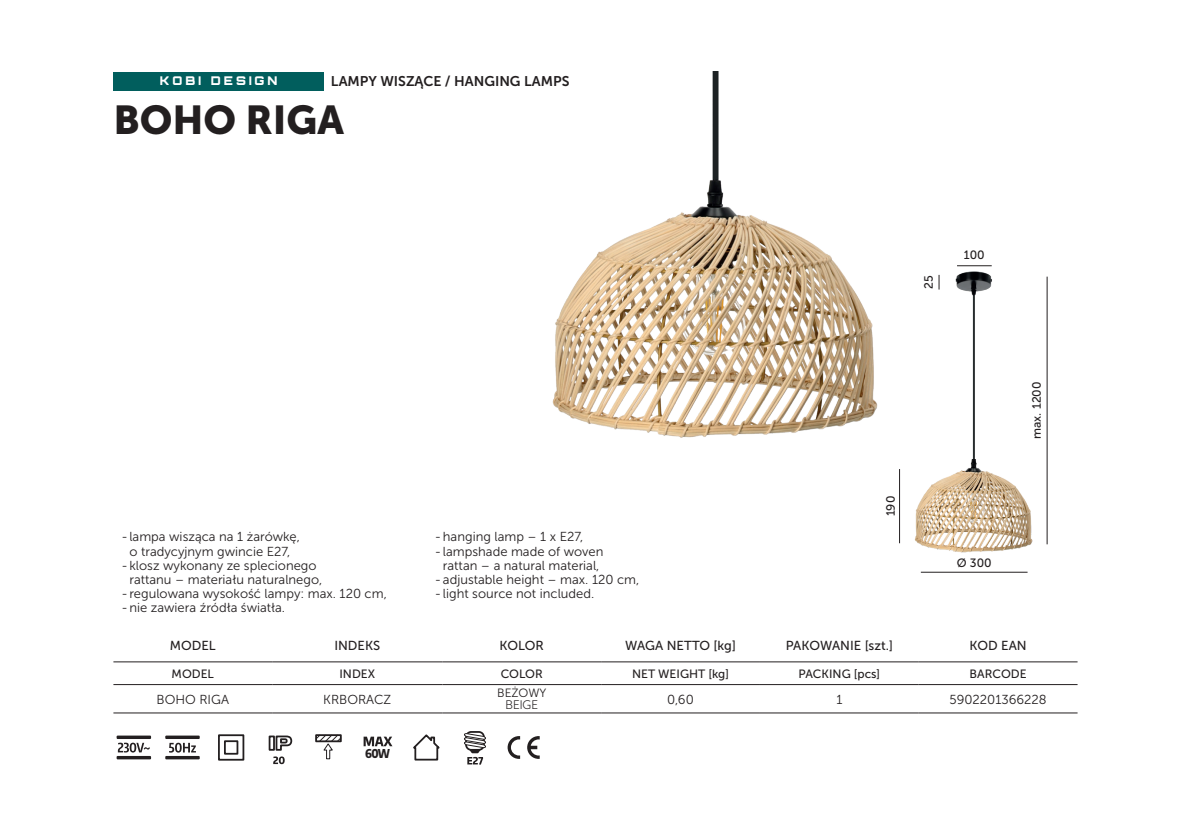
<style>
.page{position:relative;width:1191px;height:840px;background:#fff}
.page>*{position:absolute;margin:0;border:0;box-sizing:border-box;transform-origin:0 0}
.t1{font:40px "Museo Sans 900";color:#231f20}
.t2{font:14px "Museo Sans 700";color:#231f20}
.t3{font:13px/14px "Museo Sans 300";color:#231f20}
.t4{font:13px "Museo Sans 500";color:#231f20}
.t5{font:12px "Museo Sans 500";color:#231f20}
.t6{font:900 12px "Orbitron";letter-spacing:.25em;color:#fff}
.t7{font:12px "Museo Sans 300";color:#231f20}
.t8{font:300 12px "Azo Sans";color:#231f20}
.t9{font:800 semi-condensed 12px "Encode Sans";color:#231f20;scale:.94 1}
</style>
<div class="page">
<div style="left:113px;top:72px;width:211px;height:18px;background:#015e5d"></div>
<svg style="left:113px;top:662px;width:964px;height:24px"></svg>
<div style="left:272px;top:661px;width:170px;height:23px;background:#fff"></div>
<hr style="left:113px;top:661px;width:159px;height:1px;background:#231f20">
<hr style="left:442px;top:661px;width:159px;height:1px;background:#231f20">
<hr style="left:601px;top:661px;width:159px;height:1px;background:#231f20">
<hr style="left:760px;top:661px;width:158px;height:1px;background:#231f20">
<hr style="left:918px;top:661px;width:159px;height:1px;background:#231f20">
<hr style="left:113px;top:683px;width:159px;height:1px;background:#231f20">
<hr style="left:442px;top:683px;width:159px;height:1px;background:#231f20">
<hr style="left:601px;top:683px;width:159px;height:1px;background:#231f20">
<hr style="left:760px;top:683px;width:158px;height:1px;background:#231f20">
<hr style="left:918px;top:683px;width:159px;height:1px;background:#231f20">
<hr style="left:113px;top:712px;width:159px;height:1px;background:#231f20">
<hr style="left:272px;top:712px;width:170px;height:1px;background:#231f20">
<hr style="left:442px;top:712px;width:159px;height:1px;background:#231f20">
<hr style="left:601px;top:712px;width:159px;height:1px;background:#231f20">
<hr style="left:760px;top:712px;width:158px;height:1px;background:#231f20">
<hr style="left:918px;top:712px;width:159px;height:1px;background:#231f20">
<hr style="left:272px;top:661px;width:170px;height:1px;background:#231f20">
<hr style="left:272px;top:683px;width:170px;height:1px;background:#231f20">
<svg style="left:118px;top:742px;width:32px;height:10px"></svg>
<div style="left:117px;top:735px;width:34px;height:3px;border:2px solid #231f20"></div>
<div style="left:117px;top:755px;width:34px;height:4px;border:2px solid #231f20"></div>
<div style="left:165px;top:735px;width:35px;height:3px;border:2px solid #231f20"></div>
<div style="left:165px;top:755px;width:35px;height:4px;border:2px solid #231f20"></div>
<svg style="left:169px;top:742px;width:27px;height:10px"></svg>
<svg style="left:218px;top:734px;width:27px;height:27px"></svg>
<svg style="left:268px;top:735px;width:25px;height:28px"></svg>
<svg style="left:315px;top:734px;width:27px;height:25px"></svg>
<svg style="left:363px;top:736px;width:29px;height:9px"></svg>
<svg style="left:413px;top:734px;width:27px;height:27px"></svg>
<div style="left:465px;top:730px;width:20px;height:20px;border:2px solid #231f20;border-radius:5px"></div>
<svg style="left:464px;top:733px;width:22px;height:31px"></svg>
<svg style="left:507px;top:736px;width:13px;height:22px"></svg>
<svg style="left:527px;top:736px;width:13px;height:22px"></svg>
<img style="left:938px;top:265px;width:110px;height:194px">
<img style="left:899px;top:459px;width:149px;height:94px">
<hr style="left:921px;top:571px;width:106px;height:1px;background:#231f20">
<hr style="left:957px;top:265px;width:34px;height:1px;background:#231f20">
<svg style="left:938px;top:275px;width:1px;height:14px"></svg>
<hr style="left:899px;top:469px;width:1px;height:74px;background:#231f20">
<hr style="left:1046px;top:276px;width:1px;height:268px;background:#231f20">
<img style="left:552px;top:71px;width:326px;height:367px">
<p class="t6" style="left:160px;top:73px;width:119px">KOBI DESIGN</p>
<p class="t2" style="left:331px;top:73px;width:240px">LAMPY WISZĄCE / HANGING LAMPS</p>
<h1 class="t1" style="left:113px;top:97px;width:232px">BOHO RIGA</h1>
<p class="t3" style="left:121px;top:530px;width:180px">- lampa wisząca na 1 żarówkę,</p>
<p class="t3" style="left:129px;top:544px;width:163px">o tradycyjnym gwincie E27,</p>
<p class="t3" style="left:121px;top:558px;width:197px">-klosz wykonany ze splecionego</p>
<p class="t3" style="left:129px;top:572px;width:194px">rattanu – materiału naturalnego,</p>
<p class="t3" style="left:121px;top:586px;width:267px">- regulowana wysokość lampy: max. 120 cm, -nie zawiera źródła światła.</p>
<p class="t3" style="left:435px;top:530px;width:150px">-hanging lamp – 1 x E27,</p>
<p class="t3" style="left:435px;top:544px;width:170px">- lampshade made of woven</p>
<p class="t3" style="left:443px;top:558px;width:158px">rattan – a natural material,</p>
<p class="t3" style="left:435px;top:572px;width:206px">-adjustable height – max. 120 cm,</p>
<p class="t3" style="left:435px;top:586px;width:161px">- light source not included.</p>
<p class="t5" style="left:922px;top:289px;width:15px;rotate:-90deg">25</p>
<p class="t5" style="left:964px;top:248px;width:22px">100</p>
<p class="t5" style="left:884px;top:516px;width:22px;rotate:-90deg">190</p>
<p class="t5" style="left:957px;top:556px;width:36px">Ø 300</p>
<p class="t5" style="left:1030px;top:438px;width:59px;rotate:-90deg">max. 1200</p>
<p class="t4" style="left:170px;top:637px;width:47px">MODEL</p>
<p class="t4" style="left:334px;top:637px;width:47px">INDEKS</p>
<p class="t4" style="left:499px;top:637px;width:46px">KOLOR</p>
<p class="t4" style="left:625px;top:637px;width:112px">WAGA NETTO [kg]</p>
<p class="t4" style="left:785px;top:637px;width:109px">PAKOWANIE [szt.]</p>
<p class="t4" style="left:969px;top:637px;width:59px">KOD EAN</p>
<p class="t5" style="left:172px;top:666px;width:44px">MODEL</p>
<p class="t5" style="left:339px;top:666px;width:37px">INDEX</p>
<p class="t5" style="left:501px;top:666px;width:44px">COLOR</p>
<p class="t5" style="left:632px;top:666px;width:98px">NET WEIGHT [kg]</p>
<p class="t5" style="left:798px;top:666px;width:83px">PACKING [pcs]</p>
<p class="t5" style="left:969px;top:666px;width:59px">BARCODE</p>
<p class="t3" style="left:157px;top:691px;width:74px">BOHO RIGA</p>
<p class="t3" style="left:323px;top:691px;width:70px">KRBORACZ</p>
<p class="t7" style="left:497px;top:686px;width:51px">BEŻOWY</p>
<p class="t8" style="left:505px;top:697px;width:34px">BEIGE</p>
<p class="t3" style="left:667px;top:691px;width:28px">0,60</p>
<p class="t3" style="left:836px;top:691px;width:8px">1</p>
<p class="t3" style="left:949px;top:691px;width:99px">5902201366228</p>
<p class="t9" style="left:365px;top:743px;width:28px">60W</p>
</div>
